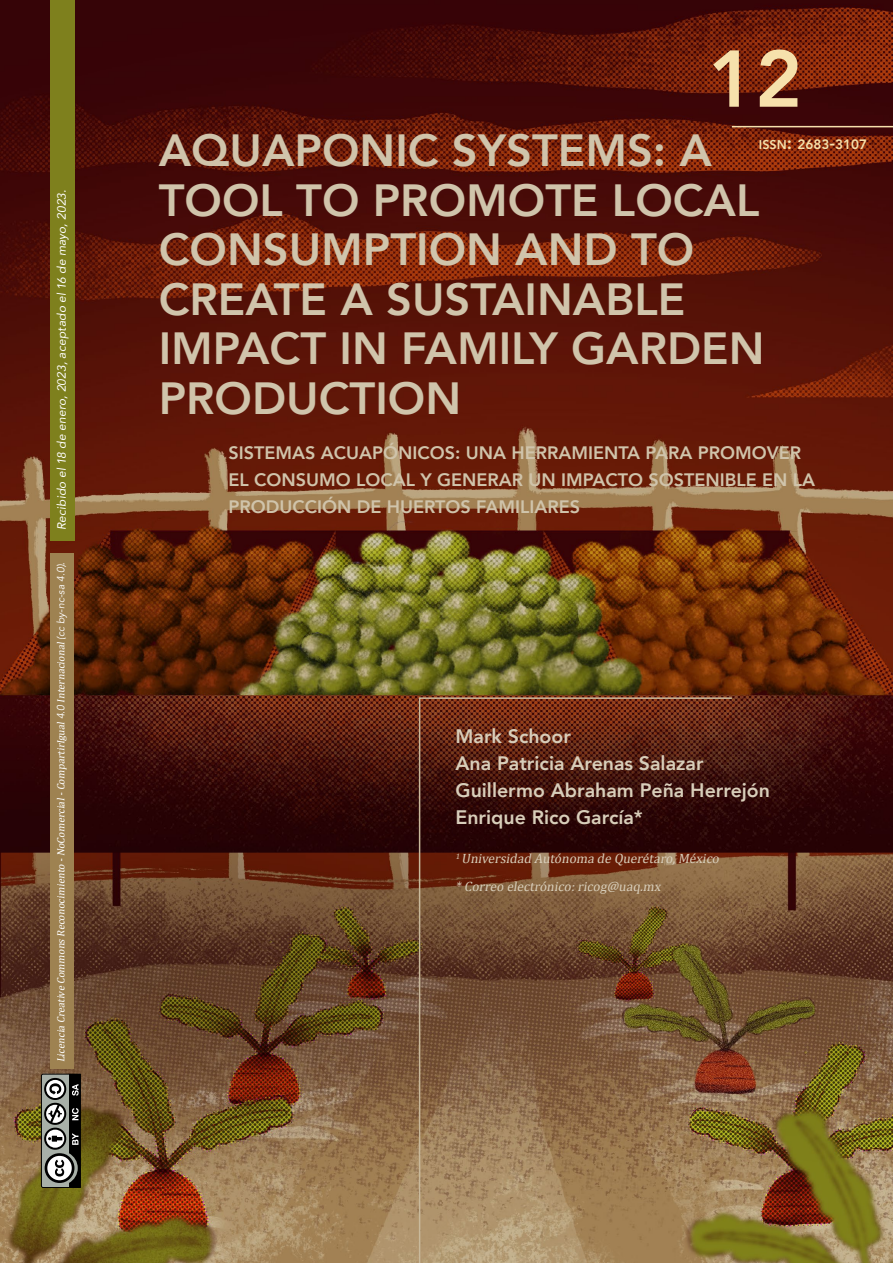
<style>
.page{position:relative;width:893px;height:1263px;background:#fff}
.page>*{position:absolute;margin:0;border:0;box-sizing:border-box;transform-origin:0 0}
.t1{font:800 79.5px "Avenir";color:#f6e1ac}
.t2{font:800 45px/49.5px "Avenir";color:#d0c4ab}
.t3{font:800 19.5px/27px "Avenir";color:#d8ceba}
.t4{font:800 18px/27px "Avenir";color:#d0c4ab}
.t5{font:italic 13.5px/28px "Cambria";color:#d8ceba}
.t6{font:800 13.5px "Avenir LT Pro";color:#f6e1ac}
.t7{font:italic 12px "Avenir";letter-spacing:.015em;color:#fff}
.t8{font:italic 10.5px "Cambria";color:#fff}
.s1{font-family:"Avenir LT Pro"}
.s2{font-size:12.6px}
.s3{font-size:18px}
</style>
<div class="page">
<img style="left:0;top:0;width:893px;height:1263px">
<div style="left:50px;top:0;width:24px;height:541px;background:#7e801d"></div>
<hr style="left:732px;top:126px;width:161px;height:1px;background:#f6e1ac">
<svg style="left:418px;top:697px;width:315px;height:566px;background:#765034"></svg>
<div style="left:50px;top:554px;width:23px;height:515px;background:#9e8251"></div>
<svg style="left:41px;top:1074px;width:40px;height:114px"></svg>
<p class="t7" style="left:54px;top:530px;width:342px;rotate:-90deg">Recibido el 18 de enero, 2023, aceptado el 16 de mayo, 2023.</p>
<p class="t8" style="left:54px;top:1062px;width:503px;rotate:-90deg">Licencia Creative Commons Reconocimiento -NoComercial-CompartirIgual<span class="s1">4 . 0</span> Internacional<span class="s1">(cc by- n c- s a 4 . 0)</span> .</p>
<h1 class="t1" style="left:708px;top:17px;width:96px">12</h1>
<h2 class="t2" style="left:159px;top:126px;width:607px">AQUAPONIC SYSTEMS: A<br>TOOL TO PROMOTE LOCAL<br>CONSUMPTION AND TO<br>CREATE A SUSTAINABLE<br>IMPACT IN FAMILY GARDEN<br>PRODUCTION</h2>
<p class="t4" style="left:229px;top:439px;width:588px">SISTEMAS ACUAPÓNICOS: UNA HERRAMIENTA PARA PROMOVER<br>EL CONSUMO LOCAL Y GENERAR UN IMPACTO SOSTENIBLE EN LA<br>PRODUCCIÓN DE HUERTOS FAMILIARES</p>
<p class="t6" style="left:759px;top:136px;width:110px"><span class="s2">ISSN</span><span class="s3">:</span> 2683<span class="s3">-</span>3107</p>
<p class="t3" style="left:455px;top:722px;width:316px">Mark Schoor<br>Ana Patricia Arenas Salazar<br>Guillermo Abraham Peña Herrejón<br>Enrique Rico García*</p>
<p class="t5" style="left:455px;top:844px;width:268px"><sup>1</sup> Universidad Autónoma de Querétaro,México * Correo electrónico:ricog@uaq.mx</p>
</div>
